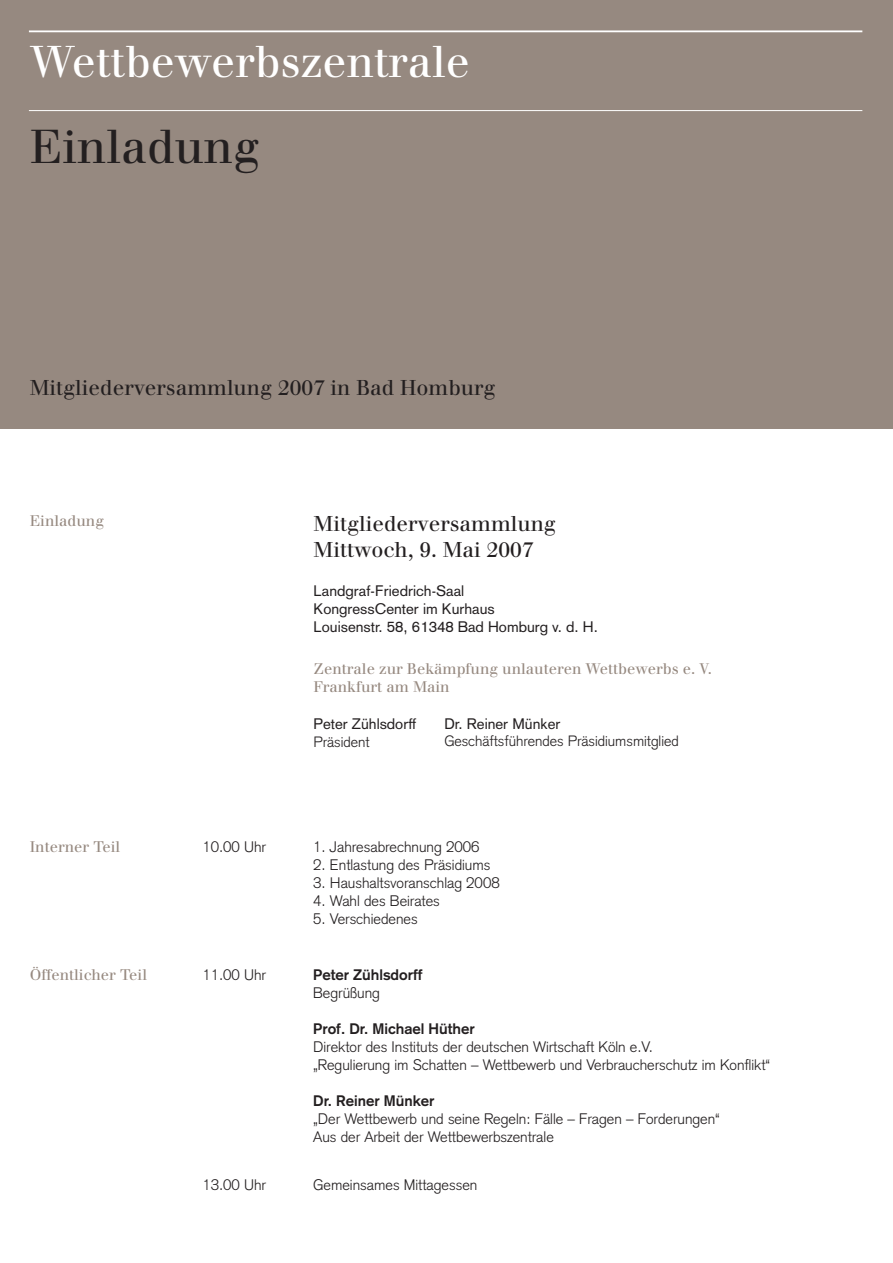
<style>
.page{position:relative;width:893px;height:1263px;background:#fff}
.page>*{position:absolute;margin:0;border:0;box-sizing:border-box;transform-origin:0 0}
.t1{font:46.5px "Walbaum";color:#231f20}
.t2{font:43.5px "Walbaum";color:#fff}
.t3{font:21px/25.2px "Walbaum";color:#231f20}
.t4{font:300 15px/18px "Akzidenz Grotesk";color:#231f20}
.t5{font:15px/18px "Akzidenz Grotesk";color:#231f20}
.t6{font:15px/17.5px "Walbaum";color:#968980}
.t7{font:700 15px "Akzidenz Grotesk";color:#231f20}
.t8{font:300 14.7px "Akzidenz Grotesk";color:#231f20}
</style>
<div class="page">
<div style="left:0;top:0;width:893px;height:428px;background:#968980"></div>
<hr style="left:29px;top:30px;width:833px;height:2px;background:#fff">
<hr style="left:29px;top:110px;width:833px;height:1px;background:#fff">
<h2 class="t2" style="left:31px;top:36px;width:441px">Wettbewerbszentrale</h2>
<h1 class="t1" style="left:30px;top:118px;width:232px">Einladung</h1>
<h3 class="t3" style="left:30px;top:375px;width:467px">Mitgliederversammlung 2007 in Bad Homburg</h3>
<p class="t6" style="left:30px;top:512px;width:76px">Einladung</p>
<h3 class="t3" style="left:314px;top:511px;width:244px">Mitgliederversammlung<br>Mittwoch, 9. Mai 2007</h3>
<p class="t5" style="left:314px;top:582px;width:286px">Landgraf-Friedrich-Saal<br>KongressCenter im Kurhaus<br>Louisenstr. 58, 61348 Bad Homburg v. d. H.</p>
<p class="t6" style="left:314px;top:660px;width:400px">Zentrale zur Bekämpfung unlauteren Wettbewerbs e. V.<br>Frankfurt am Main</p>
<p class="t5" style="left:314px;top:715px;width:104px">Peter Zühlsdorff</p>
<p class="t8" style="left:314px;top:733px;width:58px">Präsident</p>
<p class="t5" style="left:444px;top:715px;width:118px">Dr. Reiner Münker</p>
<p class="t8" style="left:444px;top:732px;width:236px">Geschäftsführendes Präsidiumsmitglied</p>
<p class="t6" style="left:30px;top:838px;width:92px">Interner Teil</p>
<p class="t4" style="left:202px;top:837px;width:65px">10.00 Uhr</p>
<p class="t4" style="left:313px;top:837px;width:168px">1. Jahresabrechnung 2006</p>
<p class="t4" style="left:313px;top:855px;width:179px">2. Entlastung des Präsidiums</p>
<p class="t4" style="left:313px;top:873px;width:188px">3. Haushaltsvoranschlag 2008</p>
<p class="t4" style="left:313px;top:891px;width:128px">4. Wahl des Beirates</p>
<p class="t4" style="left:313px;top:909px;width:106px">5. Verschiedenes</p>
<p class="t6" style="left:30px;top:966px;width:119px">Öffentlicher Teil</p>
<p class="t4" style="left:202px;top:966px;width:65px">11.00 Uhr</p>
<p class="t4" style="left:202px;top:1175px;width:65px">13.00 Uhr</p>
<p class="t7" style="left:313px;top:966px;width:111px">Peter Zühlsdorff</p>
<p class="t4" style="left:313px;top:984px;width:68px">Begrüßung</p>
<p class="t7" style="left:313px;top:1020px;width:163px">Prof. Dr. Michael Hüther</p>
<p class="t4" style="left:313px;top:1038px;width:459px">Direktor des Instituts der deutschen Wirtschaft Köln e.V.<br>„Regulierung im Schatten – Wettbewerb und Verbraucherschutz im Konflikt“</p>
<p class="t7" style="left:313px;top:1092px;width:123px">Dr. Reiner Münker</p>
<p class="t4" style="left:313px;top:1110px;width:408px">„Der Wettbewerb und seine Regeln: Fälle – Fragen – Forderungen“<br>Aus der Arbeit der Wettbewerbszentrale</p>
<p class="t4" style="left:313px;top:1175px;width:166px">Gemeinsames Mittagessen</p>
</div>
